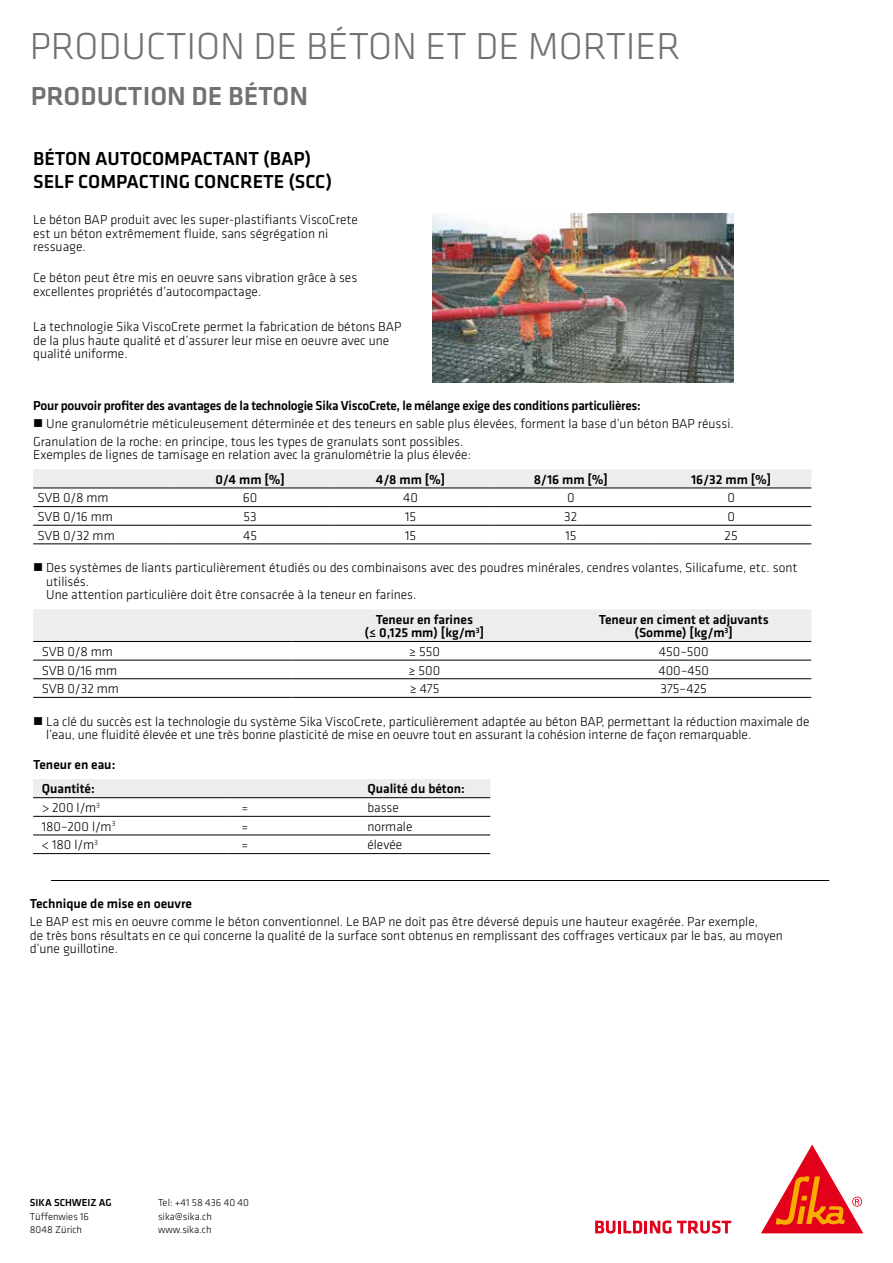
<style>
.page{position:relative;width:893px;height:1263px;background:#fff}
.page>*{position:absolute;margin:0;border:0;box-sizing:border-box;transform-origin:0 0}
.t1{font:300 39px "Klavika";color:#707172}
.t2{font:500 27px "Klavika";color:#707172}
.t3{font:500 19.5px/23.4px "Klavika";color:#000}
.t4{font:300 13.5px/13.5px "Klavika";color:#000}
.t5{font:500 13.5px/13.5px "Klavika";letter-spacing:-.005em;color:#000;text-align:center}
.t6{font:300 10.5px/13.5px "Klavika";color:#000}
.t7{font:500 10.5px "Klavika";color:#000}
</style>
<div class="page">
<svg style="left:595px;top:1220px;width:136px;height:13px"></svg>
<svg style="left:761px;top:1144px;width:102px;height:89px"></svg>
<img style="left:433px;top:214px;width:301px;height:169px">
<div style="left:33px;top:469px;width:778px;height:19px;background:#eceded"></div>
<hr style="left:33px;top:488px;width:137px;height:1px;background:#000">
<hr style="left:170px;top:488px;width:160px;height:1px;background:#000">
<hr style="left:330px;top:488px;width:161px;height:1px;background:#000">
<hr style="left:491px;top:488px;width:160px;height:1px;background:#000">
<hr style="left:651px;top:488px;width:160px;height:1px;background:#000">
<hr style="left:33px;top:506px;width:137px;height:1px;background:#000">
<hr style="left:170px;top:506px;width:160px;height:1px;background:#000">
<hr style="left:330px;top:506px;width:161px;height:1px;background:#000">
<hr style="left:491px;top:506px;width:160px;height:1px;background:#000">
<hr style="left:651px;top:506px;width:160px;height:1px;background:#000">
<hr style="left:33px;top:525px;width:137px;height:1px;background:#000">
<hr style="left:170px;top:525px;width:160px;height:1px;background:#000">
<hr style="left:330px;top:525px;width:161px;height:1px;background:#000">
<hr style="left:491px;top:525px;width:160px;height:1px;background:#000">
<hr style="left:651px;top:525px;width:160px;height:1px;background:#000">
<hr style="left:33px;top:544px;width:137px;height:1px;background:#000">
<hr style="left:170px;top:544px;width:160px;height:1px;background:#000">
<hr style="left:330px;top:544px;width:161px;height:1px;background:#000">
<hr style="left:491px;top:544px;width:160px;height:1px;background:#000">
<hr style="left:651px;top:544px;width:160px;height:1px;background:#000">
<div style="left:33px;top:609px;width:778px;height:32px;background:#eceded"></div>
<hr style="left:33px;top:641px;width:260px;height:1px;background:#000">
<hr style="left:293px;top:641px;width:259px;height:1px;background:#000">
<hr style="left:552px;top:641px;width:259px;height:1px;background:#000">
<hr style="left:33px;top:660px;width:260px;height:1px;background:#000">
<hr style="left:293px;top:660px;width:259px;height:1px;background:#000">
<hr style="left:552px;top:660px;width:259px;height:1px;background:#000">
<hr style="left:33px;top:678px;width:260px;height:1px;background:#000">
<hr style="left:293px;top:678px;width:259px;height:1px;background:#000">
<hr style="left:552px;top:678px;width:259px;height:1px;background:#000">
<hr style="left:33px;top:697px;width:260px;height:1px;background:#000">
<hr style="left:293px;top:697px;width:259px;height:1px;background:#000">
<hr style="left:552px;top:697px;width:259px;height:1px;background:#000">
<div style="left:33px;top:779px;width:457px;height:18px;background:#eceded"></div>
<hr style="left:33px;top:797px;width:196px;height:1px;background:#000">
<hr style="left:229px;top:797px;width:32px;height:1px;background:#000">
<hr style="left:261px;top:797px;width:229px;height:1px;background:#000">
<hr style="left:33px;top:816px;width:196px;height:1px;background:#000">
<hr style="left:229px;top:816px;width:32px;height:1px;background:#000">
<hr style="left:261px;top:816px;width:229px;height:1px;background:#000">
<hr style="left:33px;top:835px;width:196px;height:1px;background:#000">
<hr style="left:229px;top:835px;width:32px;height:1px;background:#000">
<hr style="left:261px;top:835px;width:229px;height:1px;background:#000">
<hr style="left:33px;top:853px;width:196px;height:1px;background:#000">
<hr style="left:229px;top:853px;width:32px;height:1px;background:#000">
<hr style="left:261px;top:853px;width:229px;height:1px;background:#000">
<hr style="left:51px;top:880px;width:778px;height:1px;background:#000">
<h1 class="t1" style="left:30px;top:23px;width:652px">PRODUCTION DE BÉTON ET DE MORTIER</h1>
<h2 class="t2" style="left:31px;top:78px;width:279px">PRODUCTION DE BÉTON</h2>
<h3 class="t3" style="left:33px;top:146px;width:301px">BÉTON AUTOCOMPACTANT (BAP)<br>SELF COMPACTING CONCRETE (SCC)</h3>
<p class="t4" style="left:33px;top:213px;width:326px">Le béton BAP produit avec les super-plastifiants ViscoCrete est un béton extrêmement fluide, sans ségrégation ni ressuage.</p>
<p class="t4" style="left:33px;top:271px;width:326px">Ce béton peut être mis en oeuvre sans vibration grâce à ses excellentes propriétés d’autocompactage.</p>
<p class="t4" style="left:33px;top:320px;width:370px">La technologie Sika ViscoCrete permet la fabrication de bétons BAP de la plus haute qualité et d’assurer leur mise en oeuvre avec une qualité uniforme.</p>
<p class="t5" style="left:33px;top:398px;width:609px">Pour pouvoir profiter des avantages de la technologie Sika ViscoCrete, le mélange exige des conditions particulières:</p>
<p class="t4" style="left:33px;top:414px;width:702px;line-height:17.7px">■ Une granulométrie méticuleusement déterminée et des teneurs en sable plus élevées, forment la base d’un béton BAP réussi.<br>Granulation de la roche: en principe, tous les types de granulats sont possibles.</p>
<p class="t4" style="left:33px;top:448px;width:439px">Exemples de lignes de tamisage en relation avec la granulométrie la plus élevée:</p>
<p class="t5" style="left:216px;top:472px;width:71px">0/4 mm [%]</p>
<p class="t5" style="left:376px;top:472px;width:71px">4/8 mm [%]</p>
<p class="t5" style="left:534px;top:472px;width:76px">8/16 mm [%]</p>
<p class="t5" style="left:691px;top:472px;width:82px">16/32 mm [%]</p>
<p class="t4" style="left:37px;top:491px;width:73px">SVB 0/8 mm</p>
<p class="t4" style="left:243px;top:491px;width:16px">60</p>
<p class="t4" style="left:403px;top:491px;width:16px">40</p>
<p class="t4" style="left:567px;top:491px;width:9px">0</p>
<p class="t4" style="left:727px;top:491px;width:9px">0</p>
<p class="t4" style="left:37px;top:510px;width:77px">SVB 0/16 mm</p>
<p class="t4" style="left:244px;top:510px;width:15px">53</p>
<p class="t4" style="left:405px;top:510px;width:13px">15</p>
<p class="t4" style="left:564px;top:510px;width:15px">32</p>
<p class="t4" style="left:727px;top:510px;width:9px">0</p>
<p class="t4" style="left:37px;top:528px;width:79px">SVB 0/32 mm</p>
<p class="t4" style="left:243px;top:528px;width:15px">45</p>
<p class="t4" style="left:405px;top:528px;width:13px">15</p>
<p class="t4" style="left:565px;top:528px;width:13px">15</p>
<p class="t4" style="left:725px;top:528px;width:15px">25</p>
<p class="t4" style="left:46px;top:561px;width:753px;text-indent:-13px">■ Des systèmes de liants particulièrement étudiés ou des combinaisons avec des poudres minérales, cendres volantes, Silicafume, etc. sont utilisés.<br>Une attention particulière doit être consacrée à la teneur en farines.</p>
<p class="t5" style="left:365px;top:612px;width:121px">Teneur en farines<br>(≤ 0,125 mm) [kg/m<sup>3</sup>]</p>
<p class="t5" style="left:599px;top:612px;width:172px">Teneur en ciment et adjuvants (Somme) [kg/m<sup>3</sup>]</p>
<p class="t4" style="left:42px;top:644px;width:73px">SVB 0/8 mm</p>
<p class="t4" style="left:409px;top:644px;width:33px">≥ 550</p>
<p class="t4" style="left:659px;top:644px;width:51px">450–500</p>
<p class="t4" style="left:42px;top:663px;width:77px">SVB 0/16 mm</p>
<p class="t4" style="left:408px;top:663px;width:34px">≥ 500</p>
<p class="t4" style="left:658px;top:663px;width:52px">400–450</p>
<p class="t4" style="left:42px;top:682px;width:79px">SVB 0/32 mm</p>
<p class="t4" style="left:409px;top:682px;width:32px">≥ 475</p>
<p class="t4" style="left:661px;top:682px;width:48px">375–425</p>
<p class="t4" style="left:46px;top:714px;width:765px;text-indent:-13px">■ La clé du succès est la technologie du système Sika ViscoCrete, particulièrement adaptée au béton BAP, permettant la réduction maximale de l’eau, une fluidité élevée et une très bonne plasticité de mise en oeuvre tout en assurant la cohésion interne de façon remarquable.</p>
<p class="t5" style="left:42px;top:752px;width:75px;line-height:24.6px;text-align:left;text-indent:-9px">Teneur en eau:<br>Quantité:</p>
<p class="t5" style="left:367px;top:782px;width:99px">Qualité du béton:</p>
<p class="t4" style="left:42px;top:801px;width:60px">&gt; 200 l/m<sup>3</sup></p>
<p class="t4" style="left:241px;top:801px;width:8px">=</p>
<p class="t4" style="left:367px;top:801px;width:33px">basse</p>
<p class="t4" style="left:42px;top:819px;width:75px">180–200 l/m<sup>3</sup></p>
<p class="t4" style="left:241px;top:819px;width:8px">=</p>
<p class="t4" style="left:367px;top:819px;width:47px">normale</p>
<p class="t4" style="left:42px;top:838px;width:58px">&lt; 180 l/m<sup>3</sup></p>
<p class="t4" style="left:241px;top:838px;width:8px">=</p>
<p class="t4" style="left:367px;top:838px;width:36px">élevée</p>
<p class="t5" style="left:30px;top:897px;width:164px">Technique de mise en oeuvre</p>
<p class="t4" style="left:30px;top:915px;width:755px">Le BAP est mis en oeuvre comme le béton conventionnel. Le BAP ne doit pas être déversé depuis une hauteur exagérée. Par exemple,<br>de très bons résultats en ce qui concerne la qualité de la surface sont obtenus en remplissant des coffrages verticaux par le bas, au moyen d’une guillotine.</p>
<p class="t7" style="left:30px;top:1195px;width:83px">SIKA SCHWEIZ AG</p>
<p class="t6" style="left:30px;top:1209px;width:61px">Tüffenwies 16<br>8048 Zürich</p>
<p class="t6" style="left:158px;top:1196px;width:93px">Tel: +41 58 436 40 40 sika@sika.ch www.sika.ch</p>
</div>
